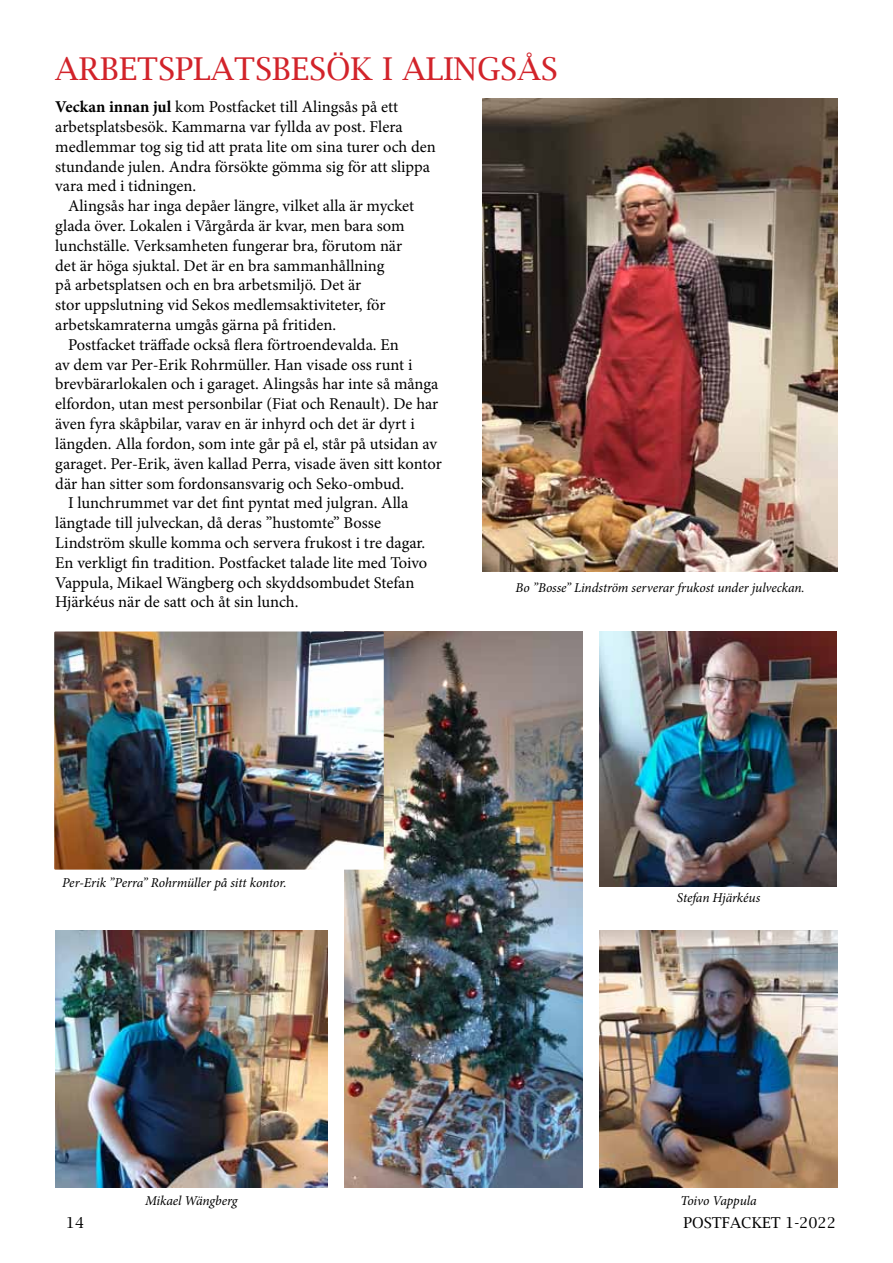
<style>
.page{position:relative;width:893px;height:1263px;background:#fff}
.page>*{position:absolute;margin:0;border:0;box-sizing:border-box;transform-origin:0 0}
.t1{font:31.5px "Lucida Bright";color:#d2232a}
.t2{font:16.5px/19.8px "Minion Pro";color:#000}
.t3{font:15px "Lucida Bright";color:#000}
.t4{font:italic 13.5px "Minion Pro";letter-spacing:-.005em;color:#000}
.s1{font-weight:700}
</style>
<div class="page">
<img style="left:483px;top:98px;width:355px;height:473px">
<img style="left:344px;top:631px;width:239px;height:556px">
<img style="left:600px;top:631px;width:237px;height:256px">
<img style="left:600px;top:930px;width:238px;height:257px">
<img style="left:55px;top:930px;width:272px;height:257px">
<img style="left:54px;top:631px;width:330px;height:239px">
<h1 class="t1" style="left:55px;top:50px;width:504px">ARBETSPLATSBESÖK I ALINGSÅS</h1>
<p class="t2" style="left:55px;top:97px;width:382px"><span class="s1">Veckan innan jul</span> kom Postfacket till Alingsås på ett arbetsplatsbesök. Kammarna var fyllda av post. Flera medlemmar tog sig tid att prata lite om sina turer och den stundande julen. Andra försökte gömma sig för att slippa vara med i tidningen.</p>
<p class="t2" style="left:55px;top:196px;width:360px;text-indent:13px">Alingsås har inga depåer längre, vilket alla är mycket glada över. Lokalen i Vårgårda är kvar, men bara som lunchställe. Verksamheten fungerar bra, förutom när det är höga sjuktal. Det är en bra sammanhållning<br>på arbetsplatsen och en bra arbetsmiljö. Det är<br>stor uppslutning vid Sekos medlemsaktiviteter, för arbetskamraterna umgås gärna på fritiden.</p>
<p class="t2" style="left:68px;top:335px;width:332px">Postfacket träffade också flera förtroendevalda. En</p>
<p class="t2" style="left:55px;top:355px;width:359px">av dem var Per-Erik Rohrmüller. Han visade oss runt i</p>
<p class="t2" style="left:55px;top:374px;width:385px">brevbärarlokalen och i garaget. Alingsås har inte så många</p>
<p class="t2" style="left:55px;top:394px;width:385px">elfordon, utan mest personbilar (Fiat och Renault). De har</p>
<p class="t2" style="left:55px;top:414px;width:361px">även fyra skåpbilar, varav en är inhyrd och det är dyrt i</p>
<p class="t2" style="left:55px;top:434px;width:383px">längden. Alla fordon, som inte går på el, står på utsidan av</p>
<p class="t2" style="left:55px;top:454px;width:388px">garaget. Per-Erik, även kallad Perra, visade även sitt kontor</p>
<p class="t2" style="left:55px;top:473px;width:350px">där han sitter som fordonsansvarig och Seko-ombud.</p>
<p class="t2" style="left:68px;top:493px;width:342px">I lunchrummet var det fint pyntat med julgran. Alla</p>
<p class="t2" style="left:55px;top:513px;width:327px">längtade till julveckan, då deras ”hustomte” Bosse</p>
<p class="t2" style="left:55px;top:533px;width:372px">Lindström skulle komma och servera frukost i tre dagar.</p>
<p class="t2" style="left:55px;top:553px;width:374px">En verkligt fin tradition. Postfacket talade lite med Toivo</p>
<p class="t2" style="left:55px;top:572px;width:361px">Vappula, Mikael Wängberg och skyddsombudet Stefan</p>
<p class="t2" style="left:55px;top:592px;width:245px">Hjärkéus när de satt och åt sin lunch.</p>
<p class="t4" style="left:516px;top:579px;width:291px">Bo ”Bosse” Lindström serverar frukost under julveckan.</p>
<p class="t4" style="left:62px;top:873px;width:226px">Per-Erik ”Perra” Rohrmüller på sitt kontor.</p>
<p class="t4" style="left:677px;top:888px;width:85px">Stefan Hjärkéus</p>
<p class="t4" style="left:145px;top:1191px;width:94px">Mikael Wängberg</p>
<p class="t4" style="left:681px;top:1191px;width:78px">Toivo Vappula</p>
<p class="t3" style="left:66px;top:1214px;width:20px">14</p>
<p class="t3" style="left:684px;top:1214px;width:154px">POSTFACKET 1-2022</p>
</div>
